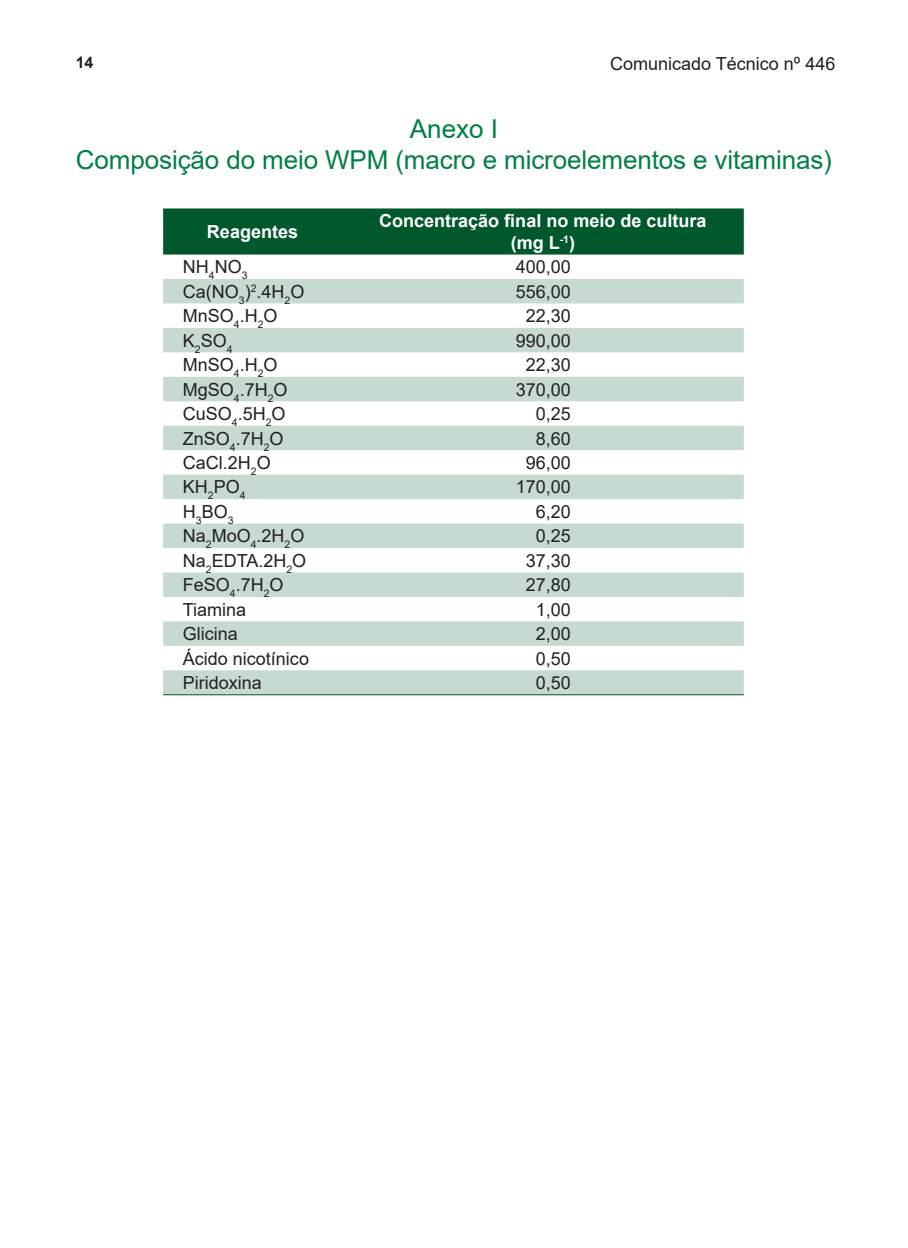
<style>
.page{position:relative;width:908px;height:1248px;background:#fff}
.page>*{position:absolute;margin:0;border:0;box-sizing:border-box;transform-origin:0 0}
.TITULO_1{font:26px/31.2px "Arial";letter-spacing:-.005em;color:#007f46;text-align:center}
.TABELA_MIOLO{font:18px "Arial";color:#231f20}
.TABELA_CABECA{font:700 18px/21.6px "Arial";color:#fff;text-align:center}
.t1{font:700 16px "Arial";color:#231f20}
</style>
<div class="page">
<div style="left:163px;top:208px;width:580px;height:46px;background:#00582c"></div>
<svg style="left:163px;top:279px;width:580px;height:415px;fill:#cdded5"></svg>
<hr style="left:163px;top:694px;width:179px;height:1px;background:#00582c">
<hr style="left:342px;top:694px;width:401px;height:1px;background:#00582c">
<p class="t1" style="left:76px;top:51px;width:19px">14</p>
<p class="TABELA_MIOLO" style="left:609px;top:51px;width:227px">Comunicado Técnico nº 446</p>
<p class="TITULO_1" style="left:76px;top:113px;width:757px">Anexo I<br>Composição do meio WPM (macro e microelementos e vitaminas)</p>
<p class="TABELA_CABECA" style="left:207px;top:221px;width:93px">Reagentes</p>
<p class="TABELA_CABECA" style="left:379px;top:210px;width:329px">Concentração final no meio de cultura (mg L<sup>-1</sup>)</p>
<p class="TABELA_MIOLO" style="left:183px;top:254px;width:66px">NH<sub>4</sub>NO<sub>3</sub></p>
<p class="TABELA_MIOLO" style="left:515px;top:254px;width:57px">400,00</p>
<p class="TABELA_MIOLO" style="left:183px;top:279px;width:123px">Ca(NO<sub>3</sub>)<sup>2</sup>.4H<sub>2</sub>O</p>
<p class="TABELA_MIOLO" style="left:515px;top:279px;width:57px">556,00</p>
<p class="TABELA_MIOLO" style="left:183px;top:303px;width:96px">MnSO<sub>4</sub>.H<sub>2</sub>O</p>
<p class="TABELA_MIOLO" style="left:525px;top:303px;width:47px">22,30</p>
<p class="TABELA_MIOLO" style="left:183px;top:328px;width:51px">K<sub>2</sub>SO<sub>4</sub></p>
<p class="TABELA_MIOLO" style="left:515px;top:328px;width:57px">990,00</p>
<p class="TABELA_MIOLO" style="left:183px;top:352px;width:96px">MnSO<sub>4</sub>.H<sub>2</sub>O</p>
<p class="TABELA_MIOLO" style="left:525px;top:352px;width:47px">22,30</p>
<p class="TABELA_MIOLO" style="left:183px;top:377px;width:106px">MgSO<sub>4</sub>.7H<sub>2</sub>O</p>
<p class="TABELA_MIOLO" style="left:515px;top:377px;width:57px">370,00</p>
<p class="TABELA_MIOLO" style="left:183px;top:401px;width:104px">CuSO<sub>4</sub>.5H<sub>2</sub>O</p>
<p class="TABELA_MIOLO" style="left:535px;top:401px;width:37px">0,25</p>
<p class="TABELA_MIOLO" style="left:183px;top:426px;width:102px">ZnSO<sub>4</sub>.7H<sub>2</sub>O</p>
<p class="TABELA_MIOLO" style="left:535px;top:426px;width:37px">8,60</p>
<p class="TABELA_MIOLO" style="left:183px;top:450px;width:89px">CaCl.2H<sub>2</sub>O</p>
<p class="TABELA_MIOLO" style="left:525px;top:450px;width:47px">96,00</p>
<p class="TABELA_MIOLO" style="left:183px;top:474px;width:64px">KH<sub>2</sub>PO<sub>4</sub></p>
<p class="TABELA_MIOLO" style="left:515px;top:474px;width:57px">170,00</p>
<p class="TABELA_MIOLO" style="left:183px;top:499px;width:52px">H<sub>3</sub>BO<sub>3</sub></p>
<p class="TABELA_MIOLO" style="left:535px;top:499px;width:37px">6,20</p>
<p class="TABELA_MIOLO" style="left:183px;top:523px;width:123px">Na<sub>2</sub>MoO<sub>4</sub>.2H<sub>2</sub>O</p>
<p class="TABELA_MIOLO" style="left:535px;top:523px;width:37px">0,25</p>
<p class="TABELA_MIOLO" style="left:183px;top:548px;width:125px">Na<sub>2</sub>EDTA.2H<sub>2</sub>O</p>
<p class="TABELA_MIOLO" style="left:525px;top:548px;width:47px">37,30</p>
<p class="TABELA_MIOLO" style="left:183px;top:572px;width:102px">FeSO<sub>4</sub>.7H<sub>2</sub>O</p>
<p class="TABELA_MIOLO" style="left:525px;top:572px;width:47px">27,80</p>
<p class="TABELA_MIOLO" style="left:183px;top:597px;width:65px">Tiamina</p>
<p class="TABELA_MIOLO" style="left:535px;top:597px;width:37px">1,00</p>
<p class="TABELA_MIOLO" style="left:183px;top:621px;width:57px">Glicina</p>
<p class="TABELA_MIOLO" style="left:535px;top:621px;width:37px">2,00</p>
<p class="TABELA_MIOLO" style="left:183px;top:646px;width:128px">Ácido nicotínico</p>
<p class="TABELA_MIOLO" style="left:535px;top:646px;width:37px">0,50</p>
<p class="TABELA_MIOLO" style="left:183px;top:670px;width:81px">Piridoxina</p>
<p class="TABELA_MIOLO" style="left:535px;top:670px;width:37px">0,50</p>
</div>
